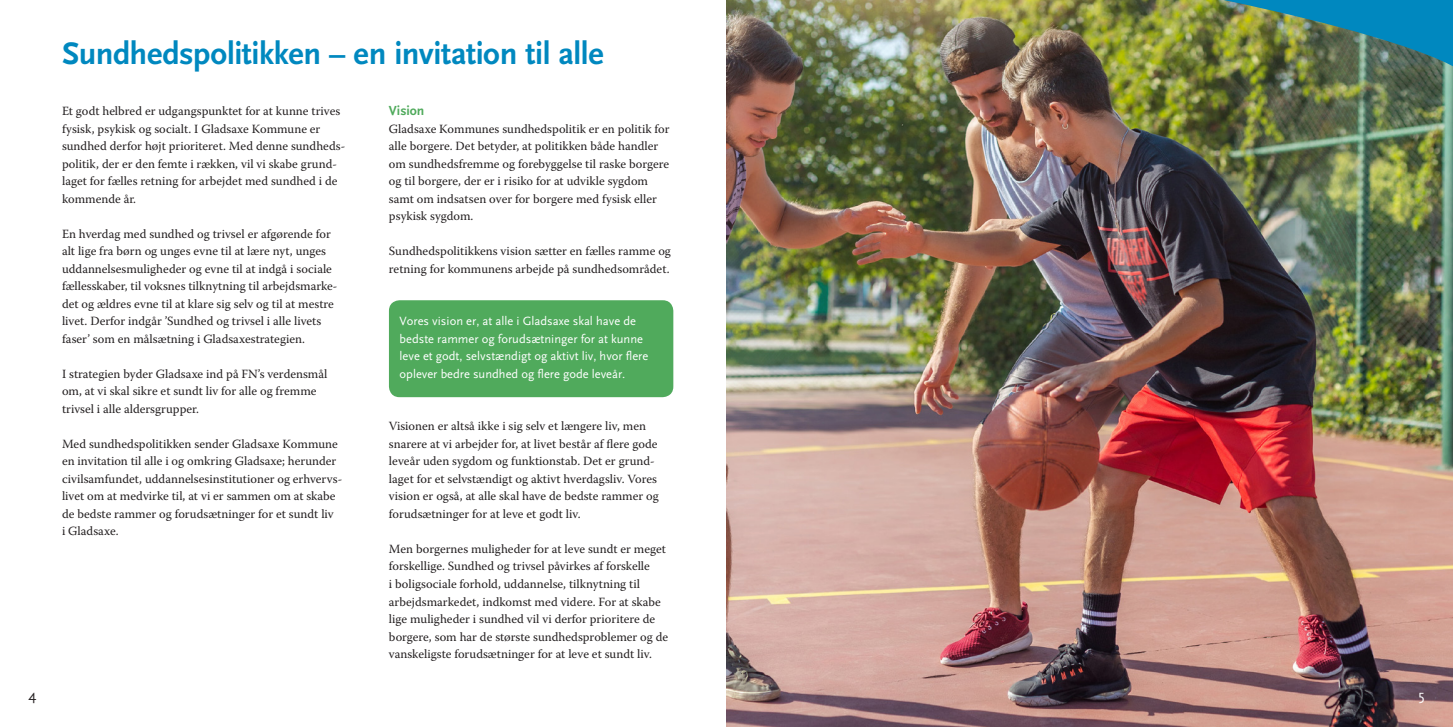
<style>
.page{position:relative;width:1453px;height:727px;background:#fff}
.page>*{position:absolute;margin:0;border:0;box-sizing:border-box;transform-origin:0 0}
.t1{font:700 32.5px "Scala Sans";letter-spacing:-.015em;color:#0088bf}
.t2{font:15px "Scala Sans";color:#231f20}
.t3{font:15px "Scala Sans";color:#fff}
.t4{font:700 13.75px "Scala Sans";color:#50aa5c}
.t5{font:12.5px/17.5px "Warnock Pro";color:#231f20}
.t6{font:12.5px/17.5px "Scala Sans";color:#fff}
</style>
<div class="page">
<img style="left:727px;top:72px;width:726px;height:654px">
<img style="left:726px;top:0;width:727px;height:72px">
<div style="left:389px;top:300px;width:284px;height:97px;background:#50aa5c;border-radius:11px"></div>
<h1 class="t1" style="left:62px;top:36px;width:543px">Sundhedspolitikken – en invitation til alle</h1>
<p class="t5" style="left:62px;top:102px;width:285px">Et godt helbred er udgangspunktet for at kunne trives fysisk, psykisk og socialt. I Gladsaxe Kommune er sundhed derfor højt prioriteret. Med denne sundheds&shy;politik, der er den femte i rækken, vil vi skabe grund&shy;laget for fælles retning for arbejdet med sundhed i de kommende år.</p>
<p class="t5" style="left:62px;top:224px;width:277px">En hverdag med sundhed og trivsel er afgørende for alt lige fra børn og unges evne til at lære nyt, unges uddannelsesmuligheder og evne til at indgå i sociale fællesskaber, til voksnes tilknytning til arbejdsmarke&shy;det og ældres evne til at klare sig selv og til at mestre livet. Derfor indgår ’Sundhed og trivsel i alle livets faser’ som en målsætning i Gladsaxestrategien.</p>
<p class="t5" style="left:62px;top:364px;width:267px">I strategien byder Gladsaxe ind på FN’s verdensmål om, at vi skal sikre et sundt liv for alle og fremme trivsel i alle aldersgrupper.</p>
<p class="t5" style="left:62px;top:434px;width:282px">Med sundhedspolitikken sender Gladsaxe Kommune en invitation til alle i og omkring Gladsaxe; herunder civilsamfundet, uddannelsesinstitutioner og erhvervs&shy;livet om at medvirke til, at vi er sammen om at skabe de bedste rammer og forudsætninger for et sundt liv<br>i Gladsaxe.</p>
<p class="t4" style="left:389px;top:103px;width:37px">Vision</p>
<p class="t5" style="left:389px;top:119px;width:282px">Gladsaxe Kommunes sundhedspolitik er en politik for alle borgere. Det betyder, at politikken både handler om sundhedsfremme og forebyggelse til raske borgere og til borgere, der er i risiko for at udvikle sygdom samt om indsatsen over for borgere med fysisk eller psykisk sygdom.</p>
<p class="t5" style="left:389px;top:242px;width:283px">Sundhedspolitikkens vision sætter en fælles ramme og retning for kommunens arbejde på sundhedsområdet.</p>
<p class="t6" style="left:400px;top:312px;width:250px">Vores vision er, at alle i Gladsaxe skal have de bedste rammer og forudsætninger for at kunne leve et godt, selvstændigt og aktivt liv, hvor flere oplever bedre sundhed og flere gode leveår.</p>
<p class="t5" style="left:389px;top:417px;width:271px">Visionen er altså ikke i sig selv et længere liv, men snarere at vi arbejder for, at livet består af flere gode leveår uden sygdom og funktionstab. Det er grund&shy;laget for et selvstændigt og aktivt hverdagsliv. Vores vision er også, at alle skal have de bedste rammer og forudsætninger for at leve et godt liv.</p>
<p class="t5" style="left:389px;top:539px;width:281px">Men borgernes muligheder for at leve sundt er meget forskellige. Sundhed og trivsel påvirkes af forskelle<br>i boligsociale forhold, uddannelse, tilknytning til arbejdsmarkedet, indkomst med videre. For at skabe lige muligheder i sundhed vil vi derfor prioritere de borgere, som har de største sundhedsproblemer og de vanskeligste forudsætninger for at leve et sundt liv.</p>
<p class="t2" style="left:28px;top:687px;width:9px">4</p>
<p class="t3" style="left:1418px;top:687px;width:8px">5</p>
</div>
